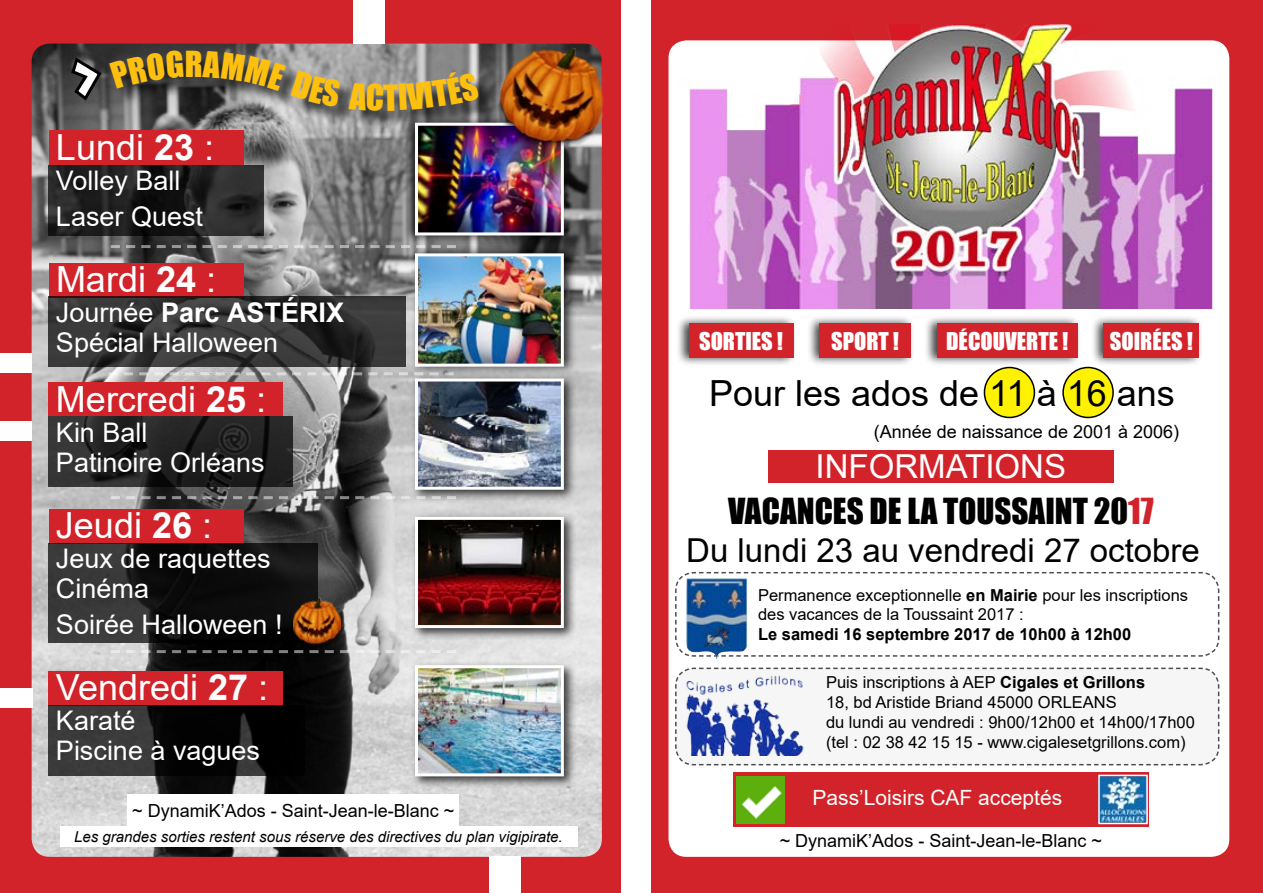
<style>
.page{position:relative;width:1263px;height:893px;background:#fff}
.page>*{position:absolute;margin:0;border:0;box-sizing:border-box;transform-origin:0 0}
.t1{font:36px "Arial";color:#fff}
.t2{font:36px "Arial";color:#000}
.t3{font:33px "Arial";color:#000}
.t4{font:33px "Impact";color:#000}
.t5{font:33px "Arial";color:#fff}
.t6{font:33px "Impact";color:#fec00f}
.t7{font:27px/30px "Arial";color:#fff}
.t8{font:22.5px "Impact";color:#fff}
.t9{font:21px "Arial";color:#fff}
.t10{font:18px "Arial";color:#000}
.t11{font:16.5px/19.8px "Arial";color:#000}
.t12{font:700 16.5px "Arial";color:#000}
.t13{font:italic 15px "Arial";color:#000}
.s1{font-weight:700}
.s2{color:#d2232a}
</style>
<div class="page">
<div style="left:0;top:0;width:620px;height:893px;background:#d2232a"></div>
<div style="left:651px;top:0;width:612px;height:893px;background:#d2232a"></div>
<div style="left:668px;top:40px;width:561px;height:817px;background:#fff;border-radius:18px"></div>
<img style="left:32px;top:44px;width:570px;height:813px">
<div style="left:807px;top:315px;width:108px;height:51px;background:#000;opacity:.75"></div>
<div style="left:819px;top:324px;width:92px;height:34px;background:#d2232a"></div>
<div style="left:676px;top:315px;width:121px;height:51px;background:#000;opacity:.75"></div>
<div style="left:689px;top:324px;width:104px;height:34px;background:#d2232a"></div>
<div style="left:1091px;top:315px;width:112px;height:51px;background:#000;opacity:.75"></div>
<div style="left:1103px;top:324px;width:96px;height:34px;background:#d2232a"></div>
<div style="left:924px;top:315px;width:158px;height:51px;background:#000;opacity:.75"></div>
<div style="left:937px;top:324px;width:140px;height:34px;background:#d2232a"></div>
<div style="left:768px;top:450px;width:345px;height:33px;background:#d2232a"></div>
<div style="left:984px;top:367px;width:50px;height:50px;background:#fff200;border-radius:50%"></div>
<div style="left:984px;top:367px;width:51px;height:51px;border:2px solid #000;border-radius:50%"></div>
<div style="left:1063px;top:367px;width:50px;height:50px;background:#fff200;border-radius:50%"></div>
<div style="left:1062px;top:367px;width:52px;height:51px;border:2px solid #000;border-radius:50%"></div>
<svg style="left:675px;top:572px;width:545px;height:85px"></svg>
<div style="left:675px;top:667px;width:545px;height:99px;background:#f6f6f6"></div>
<img style="left:682px;top:673px;width:123px;height:83px">
<img style="left:681px;top:578px;width:66px;height:81px">
<div style="left:112px;top:52px;width:385px;height:78px;background:#000;opacity:.75"></div>
<div style="left:128px;top:794px;width:331px;height:32px;background:#fff"></div>
<div style="left:60px;top:826px;width:517px;height:20px;background:#fff"></div>
<div style="left:402px;top:114px;width:166px;height:129px;background:#000;opacity:.75"></div>
<img style="left:419px;top:127px;width:141px;height:104px">
<div style="left:415px;top:123px;width:149px;height:112px;border:3px solid #fff"></div>
<div style="left:411px;top:245px;width:165px;height:130px;background:#000;opacity:.75"></div>
<img style="left:419px;top:257px;width:141px;height:106px">
<div style="left:415px;top:253px;width:149px;height:114px;border:3px solid #fff"></div>
<div style="left:411px;top:374px;width:165px;height:128px;background:#000;opacity:.75"></div>
<img style="left:419px;top:382px;width:141px;height:104px">
<div style="left:415px;top:378px;width:149px;height:112px;border:3px solid #fff"></div>
<div style="left:411px;top:512px;width:165px;height:128px;background:#000;opacity:.75"></div>
<img style="left:419px;top:521px;width:141px;height:103px">
<div style="left:415px;top:517px;width:149px;height:111px;border:3px solid #fff"></div>
<svg style="left:111px;top:245px;width:345px;height:3px"></svg>
<svg style="left:109px;top:372px;width:345px;height:3px"></svg>
<svg style="left:111px;top:496px;width:345px;height:3px"></svg>
<svg style="left:111px;top:650px;width:345px;height:3px"></svg>
<div style="left:411px;top:660px;width:165px;height:129px;background:#000;opacity:.75"></div>
<img style="left:419px;top:669px;width:141px;height:103px">
<div style="left:415px;top:665px;width:149px;height:111px;border:3px solid #fff"></div>
<div style="left:733px;top:773px;width:416px;height:54px;background:#d2232a"></div>
<img style="left:1101px;top:778px;width:44px;height:43px">
<div style="left:1098px;top:775px;width:50px;height:49px;border:2px solid #fff"></div>
<img style="left:736px;top:776px;width:49px;height:48px">
<img style="left:486px;top:43px;width:118px;height:121px">
<div style="left:49px;top:131px;width:194px;height:34px;background:#d2232a"></div>
<div style="left:49px;top:264px;width:194px;height:34px;background:#d2232a"></div>
<div style="left:49px;top:382px;width:234px;height:34px;background:#d2232a"></div>
<div style="left:49px;top:509px;width:194px;height:34px;background:#d2232a"></div>
<div style="left:49px;top:671px;width:234px;height:34px;background:#d2232a"></div>
<svg style="left:49px;top:165px;width:215px;height:70px;background:#202020"></svg>
<svg style="left:49px;top:296px;width:357px;height:71px;background:#323232"></svg>
<svg style="left:49px;top:416px;width:244px;height:71px;background:#232323"></svg>
<svg style="left:49px;top:543px;width:269px;height:100px;background:#1c1b1b"></svg>
<svg style="left:49px;top:705px;width:256px;height:71px;background:#1c1c1c"></svg>
<img style="left:668px;top:25px;width:562px;height:284px">
<div style="left:0;top:353px;width:32px;height:19px;background:#fff"></div>
<div style="left:0;top:421px;width:32px;height:19px;background:#fff"></div>
<div style="left:0;top:688px;width:33px;height:20px;background:#fff"></div>
<div style="left:354px;top:0;width:31px;height:44px;background:#fff"></div>
<div style="left:490px;top:857px;width:31px;height:36px;background:#fff"></div>
<img style="left:293px;top:598px;width:47px;height:48px">
<svg style="left:69px;top:50px;width:115px;height:53px;background:#474747"></svg>
<svg style="left:202px;top:50px;width:139px;height:58px;background:#727272"></svg>
<svg style="left:348px;top:72px;width:132px;height:39px;background:#757575"></svg>
<h2 class="t6" style="left:185px;top:38px;width:19px">R</h2>
<h1 class="t1" style="left:56px;top:123px;width:160px">Lundi <span class="s1">23</span> :</h1>
<h3 class="t7" style="left:56px;top:162px;width:149px;line-height:36px">Volley Ball<br>Laser Quest</h3>
<h1 class="t1" style="left:56px;top:255px;width:162px">Mardi <span class="s1">24</span> :</h1>
<h3 class="t7" style="left:56px;top:297px;width:290px">Journée <span class="s1">Parc ASTÉRIX<br></span>Spécial Halloween</h3>
<h1 class="t1" style="left:56px;top:375px;width:212px">Mercredi <span class="s1">25</span> :</h1>
<h3 class="t7" style="left:56px;top:417px;width:210px">Kin Ball<br>Patinoire Orléans</h3>
<h1 class="t1" style="left:56px;top:501px;width:158px">Jeudi <span class="s1">26</span> :</h1>
<h3 class="t7" style="left:56px;top:543px;width:216px">Jeux de raquettes<br>Cinéma</h3>
<h3 class="t7" style="left:56px;top:609px;width:228px">Soirée Halloween !</h3>
<h1 class="t1" style="left:56px;top:663px;width:214px">Vendredi <span class="s1">27</span> :</h1>
<h3 class="t7" style="left:56px;top:705px;width:206px">Karaté<br>Piscine à vagues</h3>
<p class="t10" style="left:132px;top:798px;width:324px">~ DynamiK’Ados - Saint-Jean-le-Blanc ~</p>
<p class="t13" style="left:74px;top:827px;width:490px">Les grandes sorties restent sous réserve des directives du plan vigipirate.</p>
<h3 class="t8" style="left:699px;top:323px;width:85px">SORTIES !</h3>
<h3 class="t8" style="left:831px;top:323px;width:69px">SPORT !</h3>
<h3 class="t8" style="left:946px;top:323px;width:123px">DÉCOUVERTE !</h3>
<h3 class="t8" style="left:1110px;top:323px;width:84px">SOIRÉES !</h3>
<h1 class="t2" style="left:709px;top:369px;width:467px">Pour les ados de 11 à 16 ans</h1>
<p class="t10" style="left:874px;top:419px;width:307px">(Année de naissance de 2001 à 2006)</p>
<h2 class="t5" style="left:815px;top:444px;width:252px">INFORMATIONS</h2>
<h2 class="t4" style="left:728px;top:485px;width:427px">VACANCES DE LA TOUSSAINT 20<span class="s2">17</span></h2>
<h2 class="t3" style="left:686px;top:528px;width:515px">Du lundi 23 au vendredi 27 octobre</h2>
<p class="t11" style="left:758px;top:585px;width:432px">Permanence exceptionnelle <span class="s1">en Mairie</span> pour les inscriptions des vacances de la Toussaint 2017 :</p>
<p class="t12" style="left:758px;top:623px;width:375px">Le samedi 16 septembre 2017 de 10h00 à 12h00</p>
<p class="t11" style="left:826px;top:672px;width:370px">Puis inscriptions à AEP <span class="s1">Cigales et Grillons<br></span>18, bd Aristide Briand 45000 ORLEANS<br>du lundi au vendredi : 9h00/12h00 et 14h00/17h00 (tel : 02 38 42 15 15 - www.cigalesetgrillons.com)</p>
<p class="t9" style="left:812px;top:783px;width:251px">Pass’Loisirs CAF acceptés</p>
<p class="t10" style="left:780px;top:829px;width:324px">~ DynamiK’Ados - Saint-Jean-le-Blanc ~</p>
</div>
